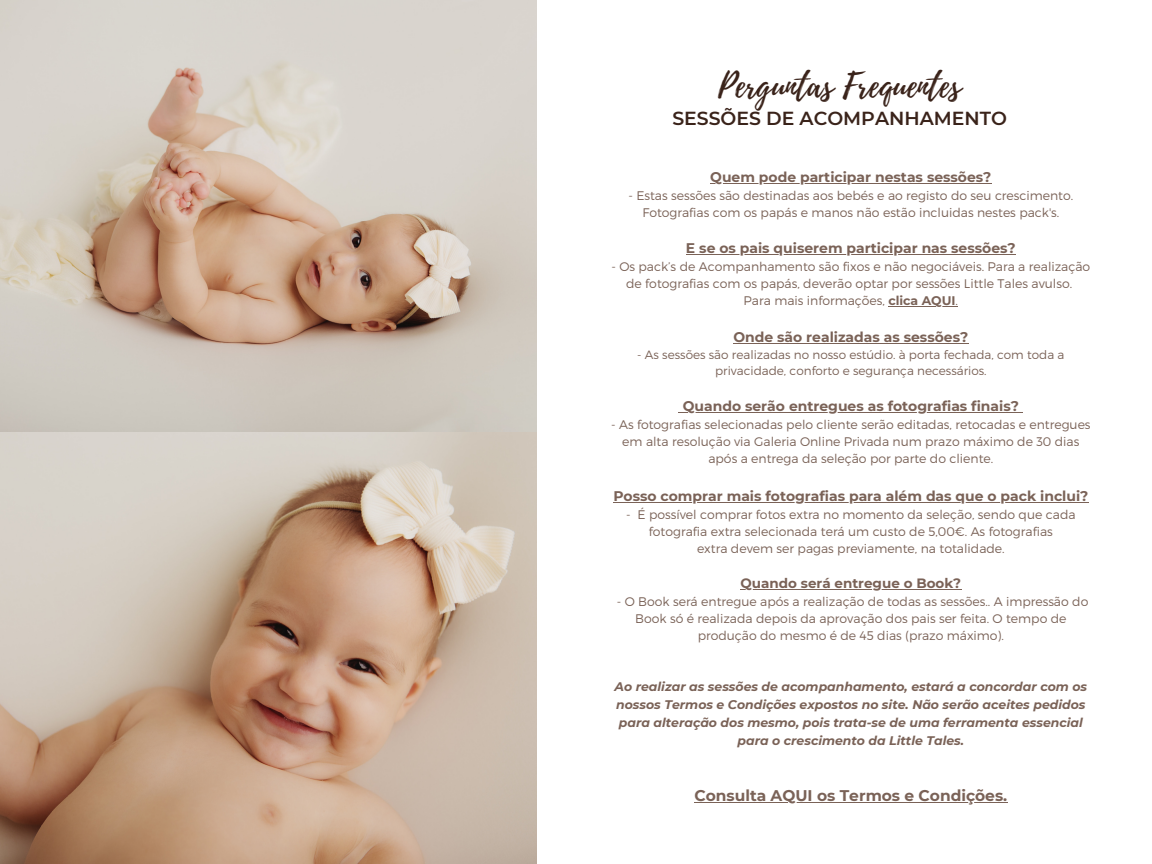
<style>
.page{position:relative;width:1152px;height:864px;background:#fff}
.page>*{position:absolute;margin:0;border:0;box-sizing:border-box;transform-origin:0 0}
.t1{font:33.9px "Playlist Script";color:#3a231a}
.t2{font:600 18.9px "Montserrat";color:#3a231a}
.t3{font:700 15.45px "Montserrat";color:#7a6257}
.t4{font:700 13.95px "Montserrat";color:#7a6257}
.t5{font:700 13.5px "Montserrat";color:#7a6257}
.t6{font:300 12.45px/17px "Montserrat";color:#7a6257;text-align:center}
.t7{font:italic 700 12.45px/18px "Montserrat";color:#7a6257;text-align:center}
.t8{font:300 12px/16px "Montserrat";color:#7a6257;text-align:center}
.s1{font-weight:700}
</style>
<div class="page">
<img style="left:0;top:0;width:537px;height:864px">
<hr style="left:710px;top:183px;width:282px;height:1px;background:#7a6257">
<hr style="left:686px;top:254px;width:330px;height:1px;background:#7a6257">
<hr style="left:888px;top:306px;width:68px;height:1px;background:#7a6257">
<hr style="left:733px;top:343px;width:227px;height:1px;background:#7a6257">
<hr style="left:679px;top:412px;width:344px;height:1px;background:#7a6257">
<hr style="left:613px;top:502px;width:475px;height:1px;background:#7a6257">
<hr style="left:741px;top:589px;width:56px;height:1px;background:#7a6257">
<hr style="left:797px;top:589px;width:164px;height:1px;background:#7a6257">
<hr style="left:694px;top:802px;width:309px;height:1px;background:#7a6257">
<p class="t1" style="left:718px;top:62px;width:244px">Perguntas Frequentes</p>
<p class="t2" style="left:672px;top:106px;width:336px">SESSÕES DE ACOMPANHAMENTO</p>
<p class="t4" style="left:710px;top:168px;width:283px">Quem pode participar nestas sessões?</p>
<p class="t6" style="left:628px;top:186px;width:446px">- Estas sessões são destinadas aos bebés e ao registo do seu crescimento.<br>Fotografias com os papás e manos não estão incluidas nestes pack's.</p>
<p class="t4" style="left:686px;top:239px;width:331px">E se os pais quiserem participar nas sessões?</p>
<p class="t6" style="left:611px;top:257px;width:480px">- Os pack’s de Acompanhamento são fixos e não negociáveis. Para a realização de fotografias com os papás, deverão optar por sessões Little Tales avulso.</p>
<p class="t6" style="left:744px;top:291px;width:216px">Para mais informações, <span class="s1">clica AQUI</span>.</p>
<p class="t4" style="left:733px;top:328px;width:236px">Onde são realizadas as sessões?</p>
<p class="t8" style="left:637px;top:346px;width:429px">- As sessões são realizadas no nosso estúdio. à porta fechada, com toda a privacidade, conforto e segurança necessários.</p>
<p class="t4" style="left:683px;top:397px;width:338px">Quando serão entregues as fotografias finais?</p>
<p class="t6" style="left:611px;top:415px;width:481px">- As fotografias selecionadas pelo cliente serão editadas, retocadas e entregues em alta resolução via Galeria Online Privada num prazo máximo de 30 dias após a entrega da seleção por parte do cliente.</p>
<p class="t4" style="left:613px;top:487px;width:477px">Posso comprar mais fotografias para além das que o pack inclui?</p>
<p class="t6" style="left:626px;top:505px;width:451px">- É possível comprar fotos extra no momento da seleção, sendo que cada fotografia extra selecionada terá um custo de 5,00€. As fotografias<br>extra devem ser pagas previamente, na totalidade.</p>
<p class="t5" style="left:741px;top:575px;width:222px">Quando será entregue o Book?</p>
<p class="t6" style="left:617px;top:592px;width:473px">- O Book será entregue após a realização de todas as sessões.. A impressão do<br>Book só é realizada depois da aprovação dos pais ser feita. O tempo de produção do mesmo é de 45 dias (prazo máximo).</p>
<p class="t7" style="left:615px;top:677px;width:474px">Ao realizar as sessões de acompanhamento, estará a concordar com os nossos Termos e Condições expostos no site. Não serão aceites pedidos para alteração dos mesmo, pois trata-se de uma ferramenta essencial para o crescimento da Little Tales.</p>
<p class="t3" style="left:694px;top:786px;width:314px">Consulta AQUI os Termos e Condições.</p>
</div>
